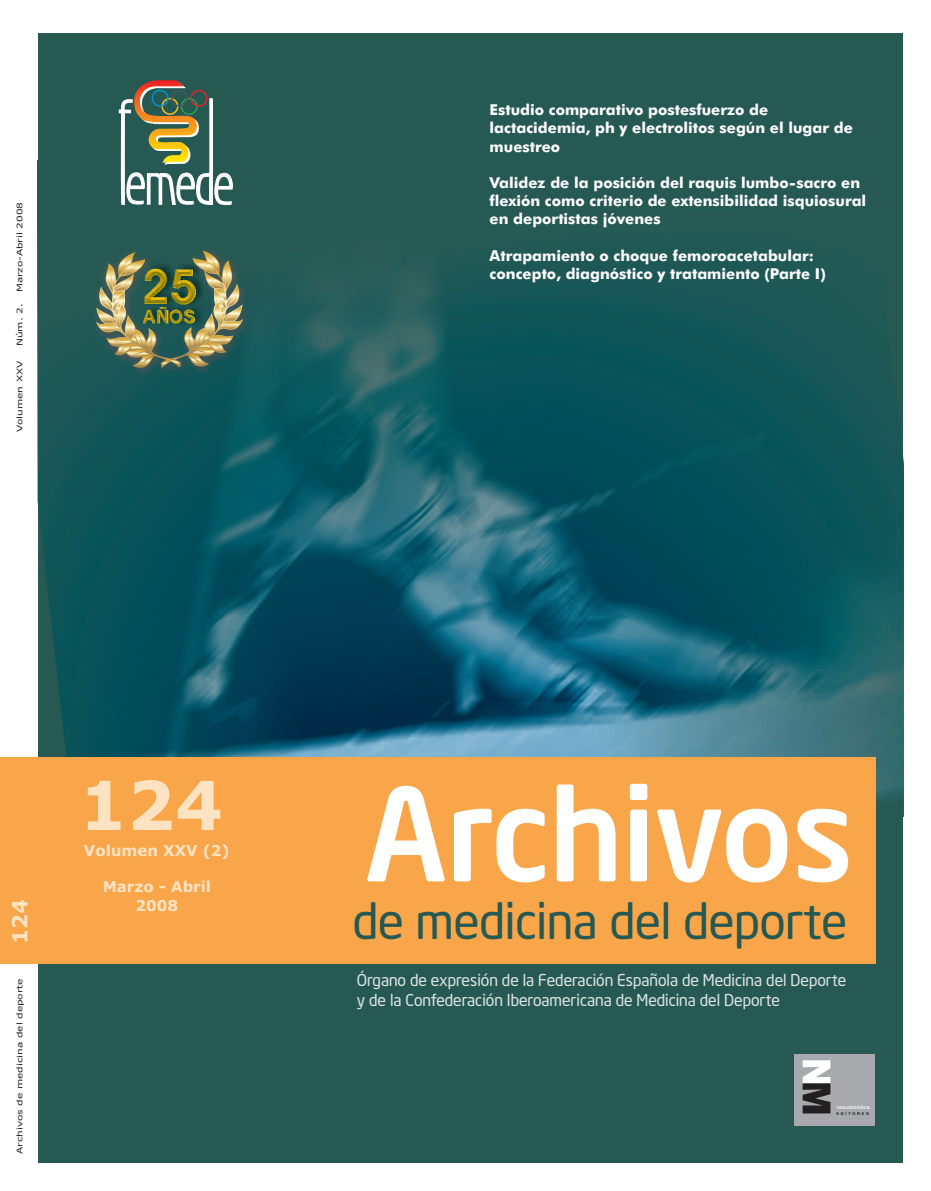
<style>
.page{position:relative;width:931px;height:1191px;background:#fff}
.page>*{position:absolute;margin:0;border:0;box-sizing:border-box;transform-origin:0 0}
.t1{font:500 127.2px "Neo Sans Intel";color:#fff}
.t2{font:700 67.5px "Verdana";color:#fee3c2}
.t3{font:48.9px "Neo Sans Intel";color:#275953}
.t4{font:800 39.9px "Franklin Gothic IT Cby BT";color:#fff}
.t5{font:700 21px "Verdana";color:#fee3c2}
.t6{font:16.2px/20.2px "Neo Sans Intel";color:#dbe3e1}
.t7{font:500 15px/18.1px "Futura BT";color:#fff}
.t8{font:700 15px/18.3px "Verdana";color:#fee3c2;text-align:center}
.t9{font:7.65px "Verdana";color:#231f20;scale:1.36 1}
.t10{font:5.85px "Handel Got D Ligh";color:#fff}
.t11{font:700 4.05px "Handel Got D";letter-spacing:.425em;color:#231f20}
.s1{color:#231f20}
</style>
<div class="page">
<div style="left:38px;top:30px;width:870px;height:1139px;background:#275953"></div>
<div style="left:794px;top:1054px;width:80px;height:71px;background:#a8a9ad"></div>
<div style="left:903px;top:12px;width:28px;height:1172px;background:#fff"></div>
<div style="left:37px;top:5px;width:894px;height:27px;background:#fff"></div>
<div style="left:3px;top:1162px;width:921px;height:28px;background:#fff"></div>
<img style="left:37px;top:109px;width:867px;height:808px">
<div style="left:0;top:757px;width:875px;height:206px;background:#f9a64a"></div>
<svg style="left:119px;top:80px;width:114px;height:126px"></svg>
<img style="left:93px;top:247px;width:158px;height:129px">
<svg style="left:96px;top:250px;width:146px;height:118px"></svg>
<img style="left:144px;top:264px;width:61px;height:62px">
<img style="left:142px;top:269px;width:53px;height:35px">
<img style="left:144px;top:307px;width:50px;height:16px">
<p class="t9" style="left:17px;top:292px;width:68px;rotate:-90deg">Marzo-Abril 2008</p>
<p class="t9" style="left:17px;top:346px;width:33px;rotate:-90deg">Núm. 2.</p>
<p class="t9" style="left:17px;top:432px;width:54px;rotate:-90deg">Volumen XXV</p>
<p class="t7" style="left:489px;top:102px;width:365px">Estudio comparativo postesfuerzo de lactacidemia, ph y electrolitos según el lugar de muestreo</p>
<p class="t7" style="left:489px;top:175px;width:378px">Validez de la posición del raquis lumbo-sacro en flexión como criterio de extensibilidad isquiosural en deportistas jóvenes</p>
<p class="t7" style="left:489px;top:248px;width:338px">Atrapamiento o choque femoroacetabular: concepto, diagnóstico y tratamiento (Parte I)</p>
<h3 class="t5" style="left:11px;top:944px;width:46px;rotate:-90deg">124</h3>
<p class="t9" style="left:17px;top:1154px;width:131px;rotate:-90deg">Archivos de medicina del deporte</p>
<h2 class="t2" style="left:79px;top:778px;width:145px">124</h2>
<p class="t8" style="left:84px;top:842px;width:147px">Volumen XXV (2)</p>
<p class="t8" style="left:103px;top:879px;width:110px">Marzo - Abril<br>2008</p>
<h1 class="t1" style="left:365px;top:783px;width:489px">Archivos</h1>
<h3 class="t3" style="left:353px;top:901px;width:496px">de medicina del deporte</h3>
<p class="t6" style="left:357px;top:971px;width:491px">Órgano de expresión de la Federación Española de Medicina del Deporte y de la Confederación Iberoamericana de Medicina del Deporte</p>
<h3 class="t4" style="left:833px;top:1057px;width:60px;rotate:90deg">N<span class="s1">M</span></h3>
<p class="t10" style="left:836px;top:1104px;width:35px">nexusmédica</p>
<p class="t11" style="left:836px;top:1111px;width:34px">EDITORES</p>
</div>
